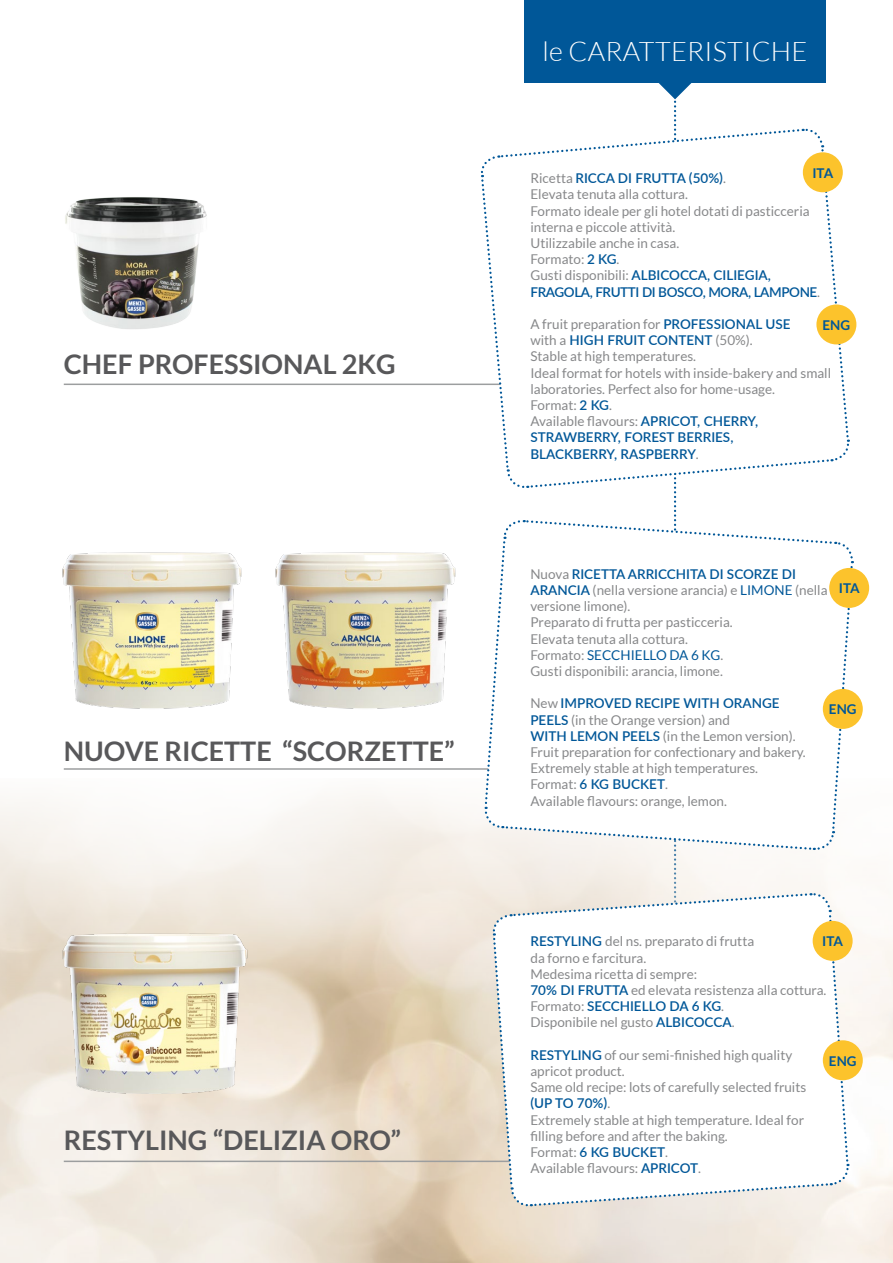
<style>
.page{position:relative;width:893px;height:1263px;background:#fff}
.page>*{position:absolute;margin:0;border:0;box-sizing:border-box;transform-origin:0 0}
.t1{font:700 27px "Lato";color:#58585a}
.t2{font:300 27px "Lato";letter-spacing:.01em;color:#fff}
.t3{font:13.5px/16.2px "Lato";color:#87888a}
.t4{font:600 13.5px "Lato";color:#005798}
.t5{font:600 13.5px/16.2px "Lato";letter-spacing:-.03em;color:#005798}
.t6{font:700 13.5px "Lato";color:#005798}
.s1{font-weight:600;color:#005798}
.s2{font-weight:400;color:#87888a}
.s3{color:#005798}
</style>
<div class="page">
<div style="left:524px;top:0;width:302px;height:83px;background:#005798"></div>
<hr style="left:64px;top:1160px;width:466px;height:2px;background:#9c9e9f">
<hr style="left:64px;top:768px;width:506px;height:2px;background:#9c9e9f">
<hr style="left:64px;top:384px;width:457px;height:1px;background:#9c9e9f">
<svg style="left:480px;top:83px;width:374px;height:1124px"></svg>
<img style="left:46px;top:891px;width:211px;height:228px">
<img style="left:62px;top:552px;width:180px;height:157px">
<img style="left:275px;top:552px;width:181px;height:157px">
<img style="left:65px;top:197px;width:142px;height:132px">
<div style="left:803px;top:152px;width:40px;height:40px;background:#fcc32c;border-radius:50%"></div>
<div style="left:829px;top:568px;width:40px;height:40px;background:#fcc32c;border-radius:50%"></div>
<div style="left:813px;top:921px;width:40px;height:40px;background:#fcc32c;border-radius:50%"></div>
<div style="left:816px;top:304px;width:40px;height:40px;background:#fcc32c;border-radius:50%"></div>
<div style="left:823px;top:689px;width:40px;height:40px;background:#fcc32c;border-radius:50%"></div>
<div style="left:823px;top:1040px;width:40px;height:40px;background:#fcc32c;border-radius:50%"></div>
<h1 class="t1" style="left:64px;top:348px;width:159px">CHEF PROFESSI</h1>
<h1 class="t1" style="left:262px;top:348px;width:40px">ONAL</h1>
<h1 class="t1" style="left:342px;top:348px;width:55px">2KG</h1>
<h1 class="t1" style="left:64px;top:735px;width:393px">NUOVE RICETTE “SCORZETTE”</h1>
<h1 class="t1" style="left:64px;top:1125px;width:339px">RESTYLING “DELIZIA ORO”</h1>
<h1 class="t2" style="left:542px;top:37px;width:267px">le CARATTERISTICHE</h1>
<p class="t6" style="left:812px;top:165px;width:22px">ITA</p>
<p class="t3" style="left:530px;top:170px;width:281px">Ricetta <span class="s1">RICCA DI FRUTTA (50%)</span>.<br>Elevata tenuta alla cottura.<br>Formato ideale per gli hotel dotati di pasticceria interna e piccole attività.<br>Utilizzabile anche in casa.<br>Formato: <span class="s1">2 KG</span>.<br>Gusti disponibili: <span class="s1">ALBICOCCA</span></p>
<p class="t5" style="left:530px;top:267px;width:291px;text-indent:214px">GIA,<br>FRAGOLA, FRUTTI DI BOSCO, MORA, LAMPONE<span class="s2">.</span></p>
<p class="t3" style="left:530px;top:316px;width:176px">A fruit preparation for <span class="s1">PROFESSI</span></p>
<p class="t4" style="left:725px;top:314px;width:50px">ONAL USE</p>
<p class="t4" style="left:530px;top:330px;width:93px"><span class="s2">with a</span> HIGH FRUIT</p>
<p class="t4" style="left:648px;top:330px;width:30px">CONTENT</p>
<p class="t3" style="left:716px;top:332px;width:39px">(50%).</p>
<p class="t3" style="left:530px;top:348px;width:302px">Stable at high temperatures.<br>Ideal format for hotels with inside-bakery and small laboratories. Perfect also for home-usage.<br>Format: <span class="s1">2 KG</span>.<br>Available flavours: <span class="s1">APRIC</span></p>
<p class="t4" style="left:707px;top:266px;width:14px">, CILIE</p>
<p class="t6" style="left:823px;top:317px;width:29px">ENG</p>
<p class="t4" style="left:680px;top:411px;width:80px">OT, CHERRY,</p>
<p class="t4" style="left:530px;top:428px;width:10px">STRA</p>
<p class="t4" style="left:563px;top:428px;width:89px">WBERRY, FOREST</p>
<p class="t4" style="left:678px;top:428px;width:17px">BERRIES</p>
<p class="t4" style="left:730px;top:428px;width:5px">,</p>
<p class="t4" style="left:530px;top:444px;width:19px">BLACK</p>
<p class="t4" style="left:573px;top:444px;width:57px">BERRY, RASP</p>
<p class="t4" style="left:654px;top:444px;width:46px">BERRY<span class="s2">.</span></p>
<p class="t4" style="left:530px;top:564px;width:50px"><span class="s2">Nuova</span> RICETTA</p>
<p class="t4" style="left:628px;top:564px;width:9px">ARRICC</p>
<p class="t4" style="left:676px;top:564px;width:113px">HITA DI SCORZE DI</p>
<p class="t4" style="left:530px;top:580px;width:10px">ARANCIA</p>
<p class="t6" style="left:839px;top:581px;width:22px">ITA</p>
<p class="t3" style="left:530px;top:582px;width:299px;text-indent:62px">(nella versione arancia) e <span class="s3">li mone</span> (nella versione limone).<br>Preparato di frutta per pasticceria.<br>Elevata tenuta alla cottura.<br>Formato: <span class="s3">secchie llo da 6 Kg</span>.<br>Gusti disponibili: arancia, limone.</p>
<p class="t4" style="left:530px;top:694px;width:113px"><span class="s2">New</span> I MPROVED RECIPE</p>
<p class="t4" style="left:683px;top:694px;width:61px">WITH ORAN</p>
<p class="t4" style="left:762px;top:694px;width:17px">GE</p>
<p class="t4" style="left:530px;top:710px;width:9px">PEELS</p>
<p class="t3" style="left:571px;top:711px;width:160px">(in the Orange version) and</p>
<p class="t4" style="left:530px;top:726px;width:100px">WITH LEMON PEELS</p>
<p class="t6" style="left:829px;top:702px;width:29px">ENG</p>
<p class="t3" style="left:530px;top:728px;width:277px;text-indent:132px">(in the Lemon version).<br>Fruit preparation for confectionary and bakery.<br>Extremely stable at high temperatures.<br>Format: <span class="s1">6 KG BUCKET</span></p>
<p class="t3" style="left:530px;top:776px;width:198px;text-indent:135px">.<br>Available flavours: orange, lemon.</p>
<p class="t3" style="left:530px;top:933px;width:297px"><span class="s1">RESTYLIN G</span> del ns. preparato di frutta<br>da forno e farcitura.<br>Medesima ricetta di sempre:<br><span class="s1">70% DI FRUTTA</span> ed elevata resistenza alla cottura.<br>Formato: <span class="s1">SECC</span></p>
<p class="t6" style="left:822px;top:934px;width:22px">ITA</p>
<p class="t3" style="left:530px;top:998px;width:195px;text-indent:125px"><span class="s1">O DA 6 KG</span>.<br>Disponibile nel gusto <span class="s1">ALBICOCCA</span></p>
<p class="t4" style="left:620px;top:996px;width:18px">HIELL</p>
<p class="t3" style="left:732px;top:1014px;width:4px">.</p>
<p class="t3" style="left:530px;top:1047px;width:277px;text-indent:32px"><span class="s1">YLING</span> of our semi-finished high quality apricot product.<br>Same old recipe: lots of carefully selected fruits <span class="s1">(UP TO 70%)</span>.<br>Extremely stable at high temperature. Ideal for filling before and after the baking.<br>Format: <span class="s1">6 KG BUCKET</span></p>
<p class="t3" style="left:665px;top:1144px;width:4px">.</p>
<p class="t3" style="left:530px;top:1160px;width:120px">Available flavours: <span class="s1">APRIC</span></p>
<p class="t4" style="left:680px;top:1158px;width:23px">OT<span class="s2">.</span></p>
<p class="t4" style="left:530px;top:1045px;width:9px">REST</p>
<p class="t6" style="left:829px;top:1053px;width:29px">ENG</p>
</div>
